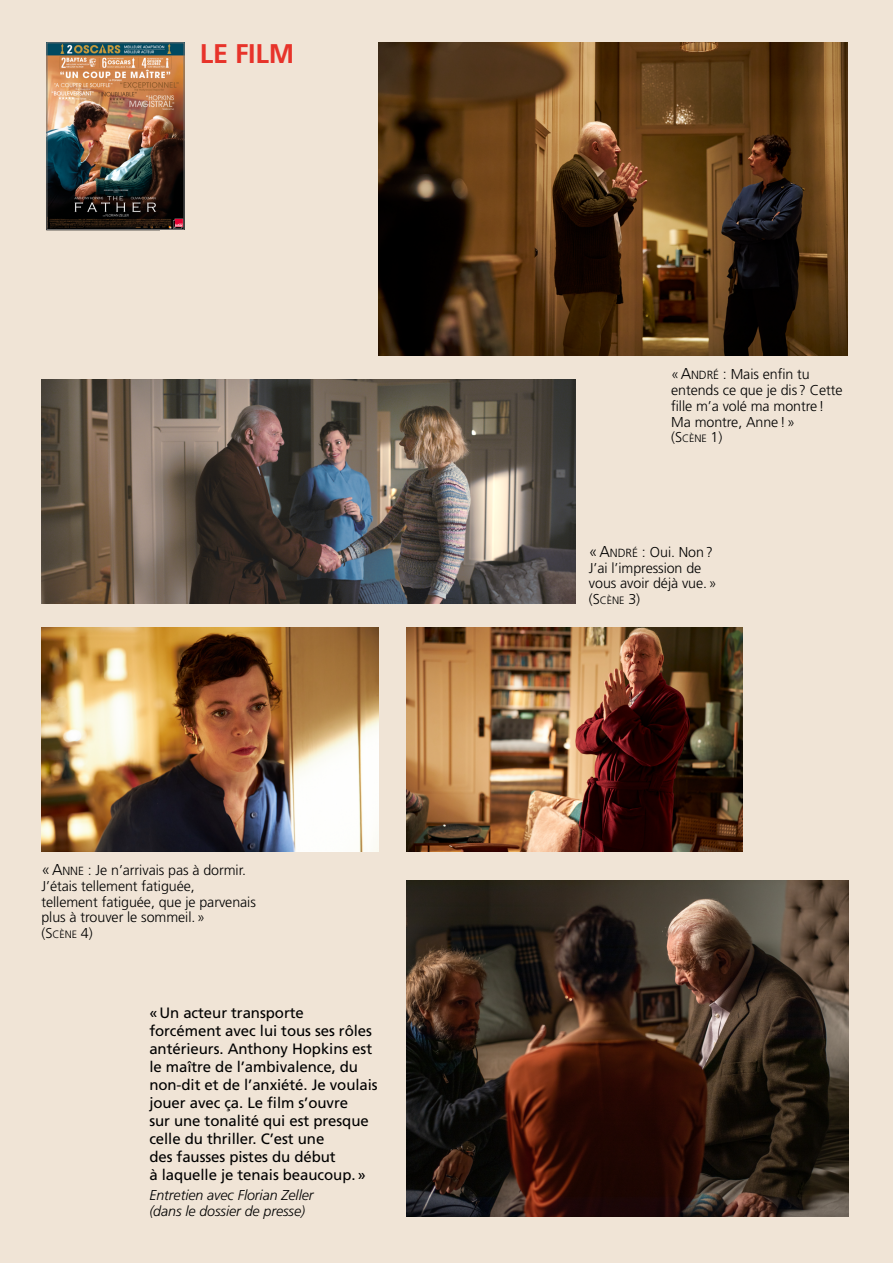
<style>
.page{position:relative;width:893px;height:1263px;background:#f0e4d6}
.page>*{position:absolute;margin:0;border:0;box-sizing:border-box;transform-origin:0 0}
.Titre_fiche{font:700 27px "Frutiger LT Std";letter-spacing:-.01em;color:#e7332a}
.Duras_Legendes{font:15px/18px "Frutiger LT Std";letter-spacing:-.005em;color:#000}
.Duras_Legendes-2{font:300 14.25px/15.8px "Frutiger LT Std";letter-spacing:-.005em;color:#000}
.Duras_Legendes-3{font:italic 300 14.25px/15.8px "Frutiger LT Std";letter-spacing:-.005em;color:#000}
.Duras_Legendes-4{font:300 10.65px "Frutiger LT Std";color:#000}
.s1{font-size:15.75px}
.s2{font-size:11.85px}
.s3{font-style:inherit}
.s4{font-size:10.65px}
.s5{font-size:14.25px}
</style>
<div class="page">
<img style="left:49px;top:45px;width:133px;height:183px">
<div style="left:47px;top:43px;width:137px;height:187px;border:1px solid #706f6f"></div>
<img style="left:378px;top:43px;width:470px;height:312px">
<img style="left:41px;top:380px;width:535px;height:224px">
<img style="left:406px;top:881px;width:442px;height:335px">
<img style="left:41px;top:627px;width:337px;height:225px">
<img style="left:406px;top:627px;width:337px;height:225px">
<p class="Titre_fiche" style="left:200px;top:38px;width:96px">LE FILM</p>
<p class="Duras_Legendes-2" style="left:41px;top:863px;width:216px"><span class="s1">«A</span><span class="s2">NNE</span> : Je n’arrivais pas à dormir.<br>J’étais tellement fatiguée,<br>tellement fatiguée, que je parvenais plus à trouver le sommeil.»<br><span class="s3">(S</span><span class="s4">CÈNE</span> <span class="s3">4)</span></p>
<p class="Duras_Legendes" style="left:149px;top:1004px;width:230px">«Un acteur transporte forcément avec lui tous ses rôles antérieurs. Anthony Hopkins est le maître de l’ambivalence, du non-dit et de l’anxiété. Je voulais jouer avec ça. Le film s’ouvre<br>sur une tonalité qui est presque celle du thriller. C’est une<br>des fausses pistes du début<br>à laquelle je tenais beaucoup.»</p>
<p class="Duras_Legendes-3" style="left:149px;top:1188px;width:166px">Entretien avec Florian Zeller (dans le dossier de presse)</p>
<p class="Duras_Legendes-2" style="left:671px;top:367px;width:173px">«<span class="s1">A</span><span class="s2">NDRÉ</span> : Mais enfin tu entends ce que je dis? Cette fille m’a volé ma montre!</p>
<p class="Duras_Legendes-2" style="left:671px;top:414px;width:125px">Ma montre, Anne!»</p>
<p class="Duras_Legendes-4" style="left:671px;top:433px;width:53px"><span class="s5">(</span><span class="s5">S</span>CÈNE <span class="s5">1)</span></p>
<p class="Duras_Legendes-2" style="left:589px;top:544px;width:129px"><span class="s1">«A</span><span class="s2">NDRÉ</span> : Oui. Non?<br>J’ai l’impression de vous avoir déjà vue.» <span class="s3">(S</span><span class="s4">CÈNE</span> <span class="s3">3)</span></p>
</div>
